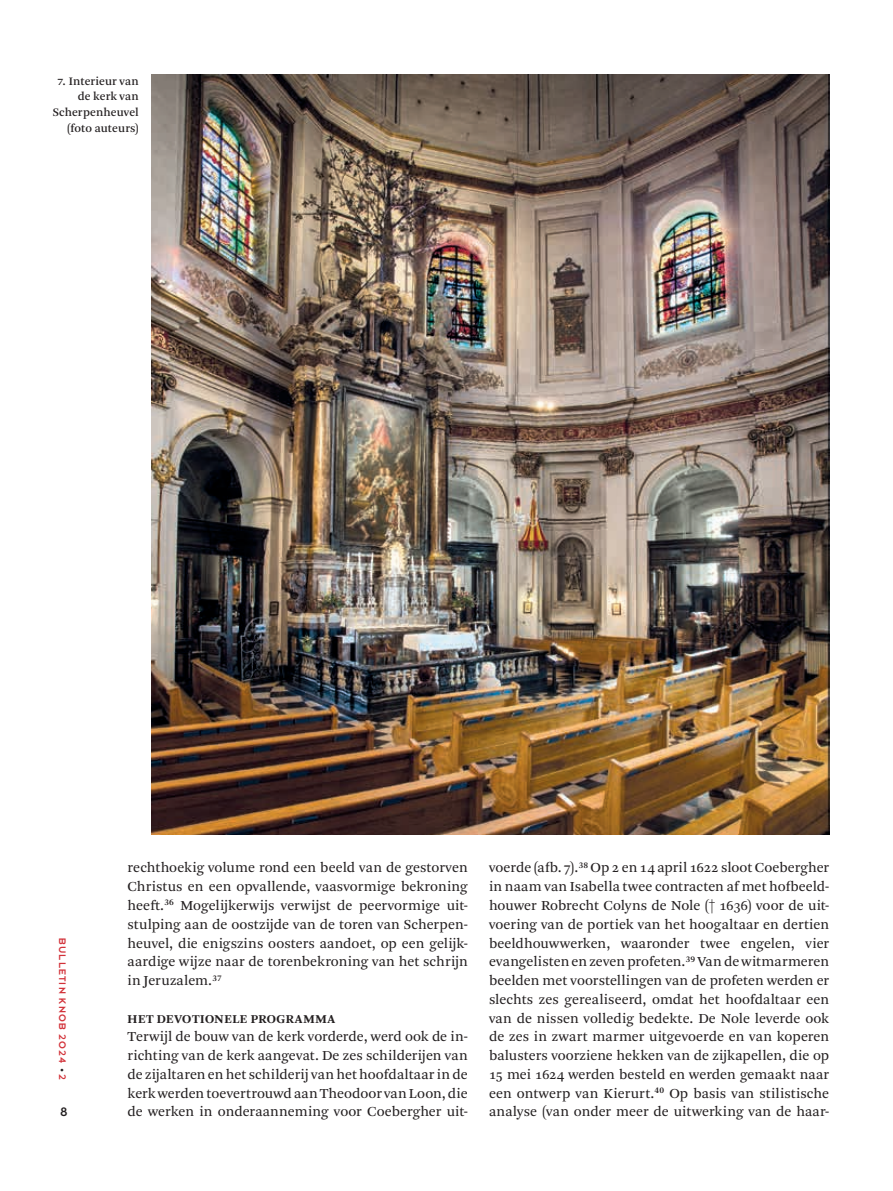
<style>
.page{position:relative;width:893px;height:1191px;background:#fff}
.page>*{position:absolute;margin:0;border:0;box-sizing:border-box;transform-origin:0 0}
.t1{font:14.4px/18.8px "Arnhem Pro Blond";letter-spacing:.005em;color:#231f20;text-align:justify}
.t2{font:13.5px "Dessau Pro";color:#231f20}
.t3{font:700 12.6px "Arnhem Pro";letter-spacing:.04em;color:#231f20}
.t4{font:12px/15.8px "Arnhem Pro";letter-spacing:.005em;color:#231f20;text-align:right}
.t5{font:10.5px "Dessau Pro";letter-spacing:.11em;color:#d23139}
.s1{font-size:12.3px}
.s2{font-size:8.25px;color:#231f20}
</style>
<div class="page">
<img style="left:152px;top:74px;width:677px;height:761px">
<p class="t4" style="left:53px;top:73px;width:87px"><span class="s1">7.</span> Interieur van de kerk van<br>Scherpenheuvel (foto auteurs)</p>
<p class="t5" style="left:68px;top:938px;width:143px;rotate:90deg">BULLETIN KNOB 2024 <span class="s2">•</span> 2</p>
<p class="t2" style="left:60px;top:1105px;width:9px">8</p>
<p class="t1" style="left:128px;top:858px;width:342px">rechthoekig volume rond een beeld van de gestorven Christus en een opvallende, vaasvormige bekroning heeft.<sup>36</sup> Mogelijkerwijs verwijst de peervormige uit&shy;stulping aan de oostzijde van de toren van Scherpen&shy;heuvel, die enigszins oosters aandoet, op een gelijk&shy;aardige wijze naar de torenbekroning van het schrijn in Jeruzalem.<sup>37</sup></p>
<p class="t3" style="left:128px;top:1010px;width:209px">HET DEVOTIONELE PROGRAMMA</p>
<p class="t1" style="left:128px;top:1027px;width:342px">Terwijl de bouw van de kerk vorderde, werd ook de in&shy;richting van de kerk aangevat. De zes schilderijen van de zijaltaren en het schilderij van het hoofdaltaar in de kerk werden toevertrouwd aan Theodoor van Loon, die de werken in onderaanneming voor Coebergher uit-</p>
<p class="t1" style="left:489px;top:858px;width:342px">voerde (afb.7).<sup>38</sup> Op 2 en 14 april 1622 sloot Coebergher in naam van Isabella twee contracten af met hofbeeld&shy;houwer Robrecht Colyns de Nole († 1636) voor de uit&shy;voering van de portiek van het hoogaltaar en dertien beeldhouwwerken, waaronder twee engelen, vier evangelisten en zeven profeten.<sup>39</sup> Van de witmarmeren beelden met voorstellingen van de profeten werden er slechts zes gerealiseerd, omdat het hoofdaltaar een van de nissen volledig bedekte. De Nole leverde ook de zes in zwart marmer uitgevoerde en van koperen balusters voorziene hekken van de zijkapellen, die op 15 mei 1624 werden besteld en werden gemaakt naar een ontwerp van Kierurt.<sup>40</sup> Op basis van stilistische analyse (van onder meer de uitwerking van de haar-</p>
</div>
